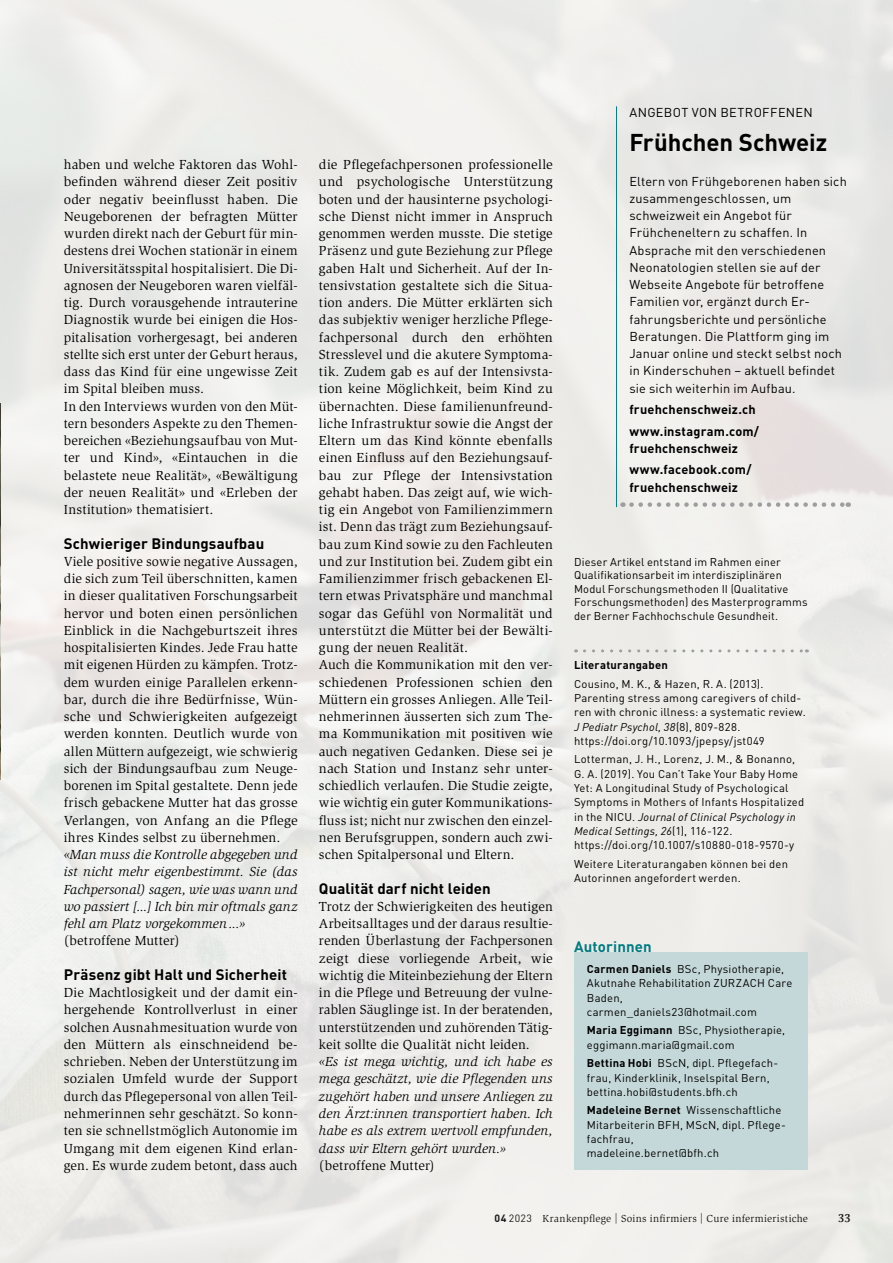
<style>
.page{position:relative;width:893px;height:1263px;background:#fff}
.page>*{position:absolute;margin:0;border:0;box-sizing:border-box;transform-origin:0 0}
.t1{font:700 24px "DIN Pro";letter-spacing:-.005em;color:#000}
.t2{font:700 15px "DIN Pro";letter-spacing:.01em;color:#000}
.t3{font:700 15px "DIN Pro";letter-spacing:.01em;color:#007b81}
.t4{font:13.5px/17.2px "Slimbach Std";letter-spacing:.015em;color:#000;text-align:justify}
.t5{font:italic 13.5px/17.2px "Slimbach Std";letter-spacing:.01em;color:#000;text-align:justify}
.t6{font:12.75px/17.2px "DIN Pro";letter-spacing:.015em;color:#000}
.t7{font:700 12.75px/21.5px "DIN Pro";letter-spacing:.015em;color:#000}
.t8{font:700 12px "Esta Pro";color:#000}
.t9{font:11.25px/14.2px "DIN Pro";letter-spacing:.02em;color:#000}
.t10{font:italic 11.25px/14.2px "DIN";letter-spacing:.015em;color:#000}
.t11{font:700 11.25px "DIN Pro";letter-spacing:.02em;color:#000}
.t12{font:10.5px "Slimbach Std";letter-spacing:.025em;color:#000}
.s1{font-family:"DIN Pro";font-style:normal}
.s2{font-weight:700}
.s3{font-family:"DIN Pro";font-weight:700}
.s4{font-family:"DIN Pro"}
</style>
<div class="page">
<div style="left:574px;top:952px;width:234px;height:218px;background:#c5d8d9"></div>
<svg style="left:584px;top:649px;width:223px;height:3px"></svg>
<svg style="left:631px;top:502px;width:218px;height:5px"></svg>
<hr style="left:616px;top:106px;width:1px;height:401px;background:#007b81">
<img style="left:0;top:403px;width:1px;height:376px">
<p class="t4" style="left:64px;top:156px;width:235px;text-align:left">haben und welche Faktoren das Wohl&shy;befinden während dieser Zeit positiv oder negativ beeinflusst haben. Die Neugeborenen der befragten Mütter wurden direkt nach der Geburt für min&shy;destens drei Wochen stationär in einem Universitätsspital hospitalisiert. Die Di&shy;agnosen der Neugeboren waren vielfäl&shy;tig. Durch vorausgehende intrauterine Diagnostik wurde bei einigen die Hos&shy;pitalisation vorhergesagt, bei anderen stellte sich erst unter der Geburt heraus, dass das Kind für eine ungewisse Zeit im Spital bleiben muss.<br>In den Interviews wurden von den Müt&shy;tern besonders Aspekte zu den Themen&shy;bereichen «Beziehungsaufbau von Mut&shy;ter und Kind», «Eintauchen in die belastete neue Realität», «Bewältigung der neuen Realität» und «Erleben der Institution» thematisiert.</p>
<p class="t2" style="left:64px;top:533px;width:202px">Schwieriger Bindungsaufbau</p>
<p class="t4" style="left:64px;top:553px;width:235px">Viele positive sowie negative Aussagen, die sich zum Teil überschnitten, kamen in dieser qualitativen Forschungsarbeit hervor und boten einen persönlichen Einblick in die Nachgeburtszeit ihres hospitalisierten Kindes. Jede Frau hatte mit eigenen Hürden zu kämpfen. Trotz&shy;dem wurden einige Parallelen erkenn&shy;bar, durch die ihre Bedürfnisse, Wün&shy;sche und Schwierigkeiten aufgezeigt werden konnten. Deutlich wurde von allen Müttern aufgezeigt, wie schwierig sich der Bindungsaufbau zum Neuge&shy;borenen im Spital gestaltete. Denn jede frisch gebackene Mutter hat das grosse Verlangen, von Anfang an die Pflege ihres Kindes selbst zu übernehmen.</p>
<p class="t5" style="left:64px;top:846px;width:235px">«Man muss die Kontrolle abgegeben und ist nicht mehr eigenbestimmt. Sie (das Fachpersonal) sagen, wie was wann und wo passiert [...] Ich bin mir oftmals ganz fehl am Platz vorgekommen...»</p>
<p class="t4" style="left:64px;top:932px;width:117px">(betroffene Mutter)</p>
<p class="t2" style="left:64px;top:964px;width:225px">Präsenz gibt Halt und Sicherheit</p>
<p class="t4" style="left:64px;top:984px;width:235px">Die Machtlosigkeit und der damit ein&shy;hergehende Kontrollverlust in einer solchen Ausnahmesituation wurde von den Müttern als einschneidend be&shy;schrieben. Neben der Unterstützung im sozialen Umfeld wurde der Support durch das Pflegepersonal von allen Teil&shy;nehmerinnen sehr geschätzt. So konn&shy;ten sie schnellstmöglich Autonomie im Umgang mit dem eigenen Kind erlan&shy;gen. Es wurde zudem betont, dass auch</p>
<p class="t4" style="left:319px;top:156px;width:235px;text-align:left">die Pflegefachpersonen professionelle und psychologische Unterstützung boten und der hausinterne psychologi&shy;sche Dienst nicht immer in Anspruch genommen werden musste. Die stetige Präsenz und gute Beziehung zur Pflege gaben Halt und Sicherheit. Auf der In&shy;tensivstation gestaltete sich die Situa&shy;tion anders. Die Mütter erklärten sich das subjektiv weniger herzliche Pflege&shy;fachpersonal durch den erhöhten Stresslevel und die akutere Symptoma&shy;tik. Zudem gab es auf der Intensivsta&shy;tion keine Möglichkeit, beim Kind zu übernachten. Diese familienunfreund&shy;liche Infrastruktur sowie die Angst der Eltern um das Kind könnte ebenfalls einen Einfluss auf den Beziehungsauf&shy;bau zur Pflege der Intensivstation gehabt haben. Das zeigt auf, wie wich&shy;tig ein Angebot von Familienzimmern ist. Denn das trägt zum Beziehungsauf&shy;bau zum Kind sowie zu den Fachleuten und zur Institution bei. Zudem gibt ein Familienzimmer frisch gebackenen El&shy;tern etwas Privatsphäre und manchmal sogar das Gefühl von Normalität und unterstützt die Mütter bei der Bewälti&shy;gung der neuen Realität.<br>Auch die Kommunikation mit den ver&shy;schiedenen Professionen schien den Müttern ein grosses Anliegen. Alle Teil&shy;nehmerinnen äusserten sich zum The&shy;ma Kommunikation mit positiven wie auch negativen Gedanken. Diese sei je nach Station und Instanz sehr unter&shy;schiedlich verlaufen. Die Studie zeigte, wie wichtig ein guter Kommunikations&shy;fluss ist; nicht nur zwischen den einzel&shy;nen Berufsgruppen, sondern auch zwi&shy;schen Spitalpersonal und Eltern.</p>
<p class="t2" style="left:319px;top:878px;width:173px">Qualität darf nicht leiden</p>
<p class="t4" style="left:319px;top:898px;width:235px">Trotz der Schwierigkeiten des heutigen Arbeitsalltages und der daraus resultie&shy;renden Überlastung der Fachpersonen zeigt diese vorliegende Arbeit, wie wichtig die Miteinbeziehung der Eltern in die Pflege und Betreuung der vulne&shy;rablen Säuglinge ist. In der beratenden, unterstützenden und zuhörenden Tätig&shy;keit sollte die Qualität nicht leiden.</p>
<p class="t5" style="left:319px;top:1053px;width:235px">«Es ist mega wichtig, und ich habe es mega geschätzt, wie die Pflegenden uns zugehört haben und unsere Anliegen zu den Ärzt:innen transportiert haben. Ich habe es als extrem wertvoll empfunden, dass wir Eltern gehört wurden.»</p>
<p class="t4" style="left:319px;top:1157px;width:117px">(betroffene Mutter)</p>
<p class="t6" style="left:629px;top:103px;width:185px">ANGEBOT VON BETROFFENEN</p>
<h1 class="t1" style="left:629px;top:126px;width:199px">Frühchen Schweiz</h1>
<p class="t6" style="left:629px;top:172px;width:219px">Eltern von Frühgeborenen haben sich zusammengeschlossen, um schweizweit ein Angebot für<br>Frühcheneltern zu schaffen. In<br>Absprache mit den verschiedenen<br>Neonatologien stellen sie auf der<br>Webseite Angebote für betroffene<br>Familien vor, ergänzt durch Er&shy;fahrungsberichte und persönliche<br>Beratungen. Die Plattform ging im<br>Januar online und steckt selbst noch in Kinderschuhen – aktuell befindet sie sich weiterhin im Aufbau.</p>
<p class="t7" style="left:629px;top:398px;width:131px">fruehchenschweiz.ch www.instagram.com/</p>
<p class="t7" style="left:629px;top:437px;width:124px">fruehchenschweiz www.facebook.com/</p>
<p class="t7" style="left:629px;top:476px;width:110px">fruehchenschweiz</p>
<p class="t9" style="left:574px;top:554px;width:235px;line-height:13.5px">Dieser Artikel entstand im Rahmen einer Qualifikationsarbeit im interdisziplinären Modul Forschungsmethoden II (Qualitative Forschungsmethoden) des Masterprogramms der Berner Fachhochschule Gesundheit.</p>
<p class="t11" style="left:574px;top:658px;width:95px">Literaturangaben</p>
<p class="t9" style="left:574px;top:676px;width:233px">Cousino, M. K., &amp; Hazen, R. A. (2013).<br>Parenting stress among caregivers of child&shy;ren with chronic illness: a systematic review.</p>
<p class="t10" style="left:574px;top:719px;width:168px">J Pediatr Psychol, 38<span class="s1">(8), 809-828.</span></p>
<p class="t9" style="left:574px;top:731px;width:223px;line-height:18.5px">https://doi.org/10.1093/jpepsy/jst049<br>Lotterman, J. H., Lorenz, J. M., &amp; Bonanno,</p>
<p class="t9" style="left:574px;top:766px;width:232px">G. A. (2019). You Can’t Take Your Baby Home<br>Yet: A Longitudinal Study of Psychological<br>Symptoms in Mothers of Infants Hospitalized</p>
<p class="t10" style="left:574px;top:809px;width:223px"><span class="s1">in the NICU.</span> Journal of Clinical Psychology in<br>Medical Settings, 26<span class="s1">(1), 116-122.</span></p>
<p class="t9" style="left:574px;top:835px;width:222px;line-height:18.5px">https://doi.org/10.1007/s10880-018-9570-y<br>Weitere Literaturangaben können bei den</p>
<p class="t9" style="left:574px;top:870px;width:168px">Autorinnen angefordert werden.</p>
<p class="t3" style="left:574px;top:936px;width:79px">Autorinnen</p>
<p class="t9" style="left:587px;top:961px;width:207px"><span class="s2">Carmen Daniels</span> BSc, Physiotherapie,<br>Akutnahe Rehabilitation ZURZACH Care<br>Baden, carmen_daniels23@hotmail.com</p>
<p class="t9" style="left:587px;top:1023px;width:200px"><span class="s2">Maria Eggimann</span> BSc, Physiotherapie, eggimann.maria@gmail.com</p>
<p class="t9" style="left:587px;top:1055px;width:193px"><span class="s2">Bettina Hobi</span> BScN, dipl. Pflegefach&shy;frau, Kinderklinik, Inselspital Bern, bettina.hobi@students.bfh.ch</p>
<p class="t9" style="left:587px;top:1102px;width:201px"><span class="s2">Madeleine Bernet</span> Wissenschaftliche<br>Mitarbeiterin BFH, MScN, dipl. Pflege&shy;fachfrau,<br>madeleine.bernet@bfh.ch</p>
<p class="t12" style="left:495px;top:1212px;width:315px"><span class="s3">04</span> <span class="s4">2023</span> Krankenpflege | Soins infirmiers | Cure infermieristiche</p>
<p class="t8" style="left:838px;top:1209px;width:14px">33</p>
</div>
